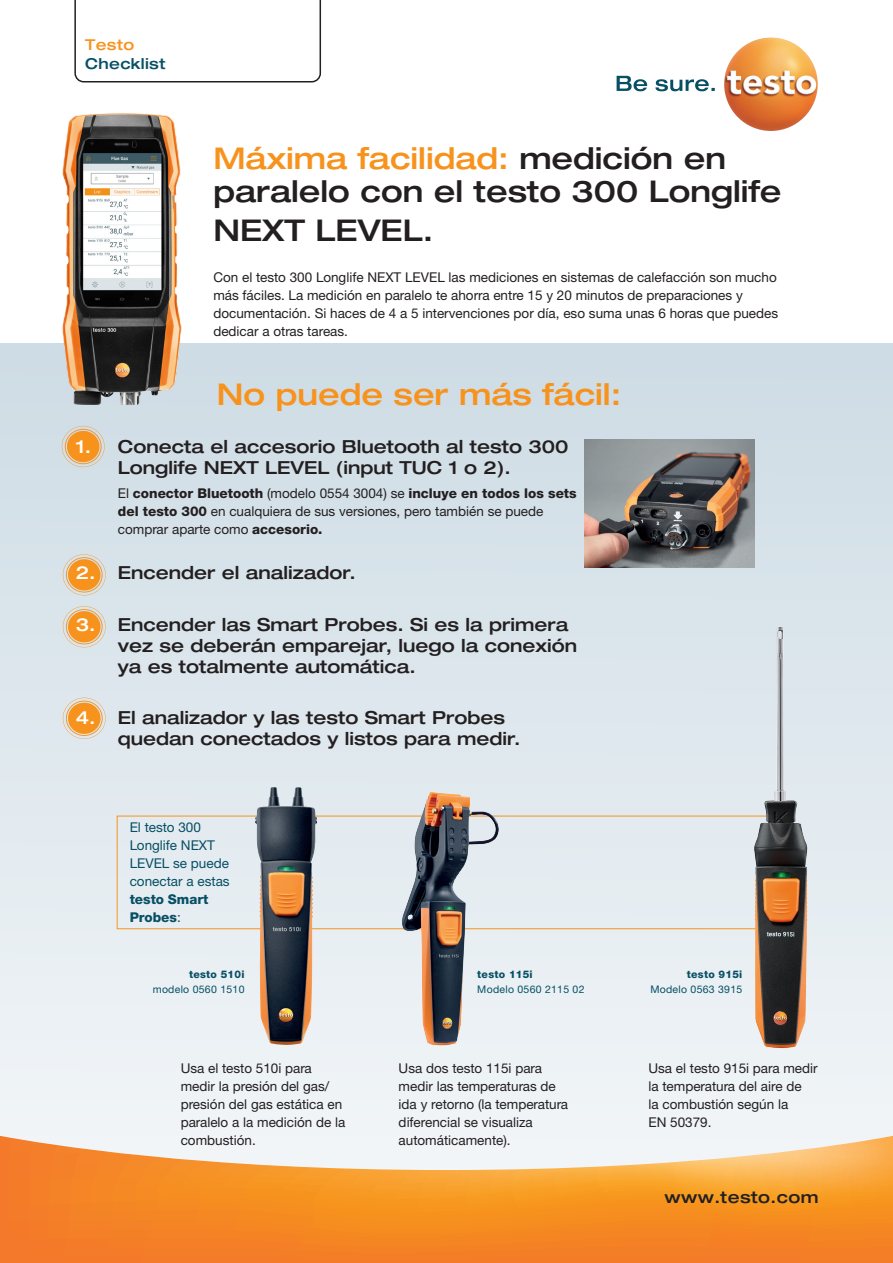
<style>
.page{position:relative;width:893px;height:1263px;background:#fff}
.page>*{position:absolute;margin:0;border:0;box-sizing:border-box;transform-origin:0 0}
.Headline_Titel{font:500 expanded 30px/33px "Helvetica Neue LTW1 G";color:#231f20}
.t1{font:500 expanded 30px "Helvetica Neue LTW1 G";color:#f7931d}
.t2{font:500 expanded 18px/21px "Helvetica Neue LTW1 G";color:#231f20}
.t3{font:500 expanded 16.5px "Helvetica Neue LTW1 G";letter-spacing:.025em;color:#231f20}
.t4{font:500 expanded 15px "Helvetica Neue LTW1 G";letter-spacing:.025em;color:#074f64}
.t5{font:500 expanded 15px "Helvetica Neue LTW1 G";letter-spacing:.025em;color:#f7931d}
.t6{font:13.5px/18px "Helvetica Neue LTW1 G";color:#231f20}
.t7{font:13.5px/18px "Helvetica Neue LTW1 G";color:#074f64}
.OrderText_P2{font:10.5px "Helvetica Neue LTW1 G";letter-spacing:.025em;color:#074f64}
.OrderText_P2-2{font:800 10.5px "Helvetica Neue LTW1 G";letter-spacing:.025em;color:#074f64}
.s1{color:#f7931d}
.s2{color:#fff}
.s3{font-weight:800}
</style>
<div class="page">
<div style="left:0;top:343px;width:893px;height:827px;background:linear-gradient(to bottom,#cddbe4,#f2f5f7)"></div>
<svg style="left:0;top:1136px;width:893px;height:127px"></svg>
<svg style="left:617px;top:76px;width:98px;height:15px"></svg>
<img style="left:724px;top:37px;width:94px;height:94px;border-radius:47px">
<svg style="left:74px;top:0;width:247px;height:82px"></svg>
<img style="left:585px;top:439px;width:170px;height:129px">
<div style="left:117px;top:816px;width:666px;height:113px;border:1px solid #f7931d"></div>
<img style="left:255px;top:787px;width:62px;height:258px">
<img style="left:401px;top:792px;width:98px;height:254px">
<img style="left:741px;top:801px;width:83px;height:271px">
<div style="left:712px;top:569px;width:176px;height:232px;background:#dce6ec"></div>
<img style="left:62px;top:113px;width:121px;height:292px">
<svg style="left:63px;top:554px;width:43px;height:41px;background:#e8b77b"></svg>
<svg style="left:62px;top:426px;width:43px;height:41px;background:#e5b57a"></svg>
<svg style="left:63px;top:606px;width:43px;height:41px;background:#e9b87c"></svg>
<svg style="left:63px;top:698px;width:43px;height:41px;background:#ebb97d"></svg>
<p class="t5" style="left:85px;top:35px;width:51px">Testo</p>
<p class="t4" style="left:85px;top:55px;width:82px">Checklist</p>
<p class="Headline_Titel" style="left:213px;top:141px;width:570px"><span class="s1">Máxima facilidad:</span> medición en paralelo con el testo 300 Longlife</p>
<p class="Headline_Titel" style="left:213px;top:213px;width:222px">NEXT LEVEL.</p>
<p class="t6" style="left:213px;top:268px;width:566px">Con el testo 300 Longlife NEXT LEVEL las mediciones en sistemas de calefacción son mucho más fáciles. La medición en paralelo te ahorra entre 15 y 20 minutos de preparaciones y documentación. Si haces de 4 a 5 intervenciones por día, eso suma unas 6 horas que puedes dedicar a otras tareas.</p>
<p class="t1" style="left:217px;top:375px;width:406px">No puede ser más fácil:</p>
<p class="t2" style="left:118px;top:435px;width:452px;text-indent:-42px"><span class="s2">1.</span> Conecta el accesorio Bluetooth al testo 300<br>Longlife NEXT LEVEL (input TUC 1 o 2).</p>
<p class="t6" style="left:118px;top:484px;width:460px">El <span class="s3">conector Bluetooth</span> (modelo 0554 3004) se <span class="s3">incluye en todos los sets del testo 300</span> en cualquiera de sus versiones, pero también se puede comprar aparte como <span class="s3">accesorio.</span></p>
<p class="t2" style="left:76px;top:561px;width:281px"><span class="s2">2.</span> Encender el analizador.</p>
<p class="t2" style="left:118px;top:613px;width:461px;text-indent:-42px"><span class="s2">3.</span> Encender las Smart Probes. Si es la primera vez se deberán emparejar, luego la conexión ya es totalmente automática.</p>
<p class="t2" style="left:118px;top:707px;width:404px;text-indent:-42px"><span class="s2">4.</span> El analizador y las testo Smart Probes quedan conectados y listos para medir.</p>
<p class="t7" style="left:130px;top:818px;width:102px">El testo 300<br>Longlife NEXT<br>LEVEL se puede conectar a estas <span class="s3">testo Smart<br>Probes</span>:</p>
<p class="OrderText_P2-2" style="left:189px;top:968px;width:57px">testo 510i</p>
<p class="OrderText_P2" style="left:153px;top:983px;width:93px">modelo 0560 1510</p>
<p class="OrderText_P2-2" style="left:477px;top:968px;width:57px">testo 115i</p>
<p class="OrderText_P2" style="left:477px;top:983px;width:109px">Modelo 0560 2115 02</p>
<p class="OrderText_P2-2" style="left:687px;top:968px;width:57px">testo 915i</p>
<p class="OrderText_P2" style="left:650px;top:983px;width:93px">Modelo 0563 3915</p>
<p class="t6" style="left:181px;top:1059px;width:166px">Usa el testo 510i para medir la presión del gas/ presión del gas estática en paralelo a la medición de la combustión.</p>
<p class="t6" style="left:648px;top:1059px;width:171px">Usa el testo 915i para medir la temperatura del aire de<br>la combustión según la<br>EN 50379.</p>
<p class="t6" style="left:399px;top:1059px;width:171px">Usa dos testo 115i para medir las temperaturas de ida y retorno (la temperatura diferencial se visualiza automáticamente).</p>
<p class="t3" style="left:664px;top:1187px;width:156px">www.testo.com</p>
</div>
